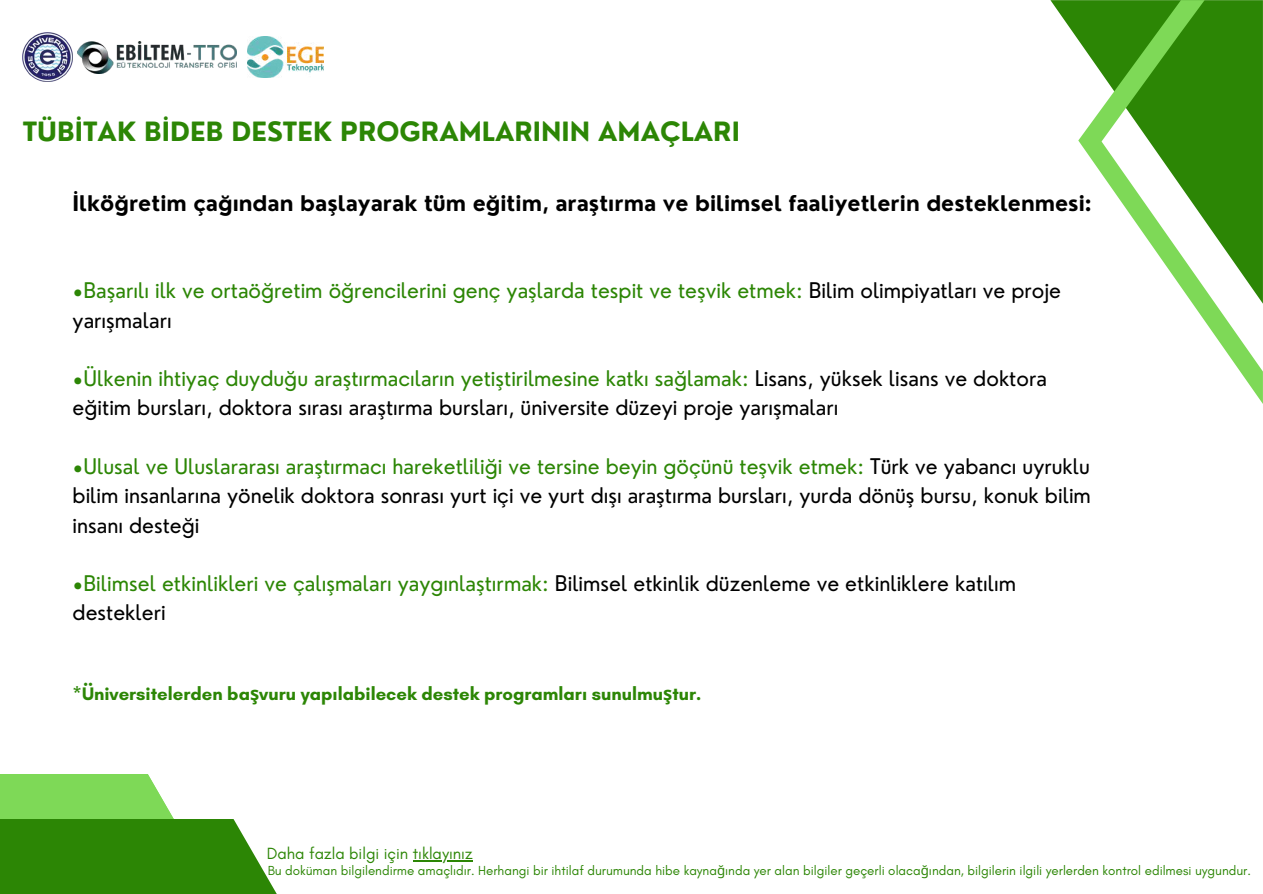
<style>
.page{position:relative;width:1263px;height:894px;background:#fff}
.page>*{position:absolute;margin:0;border:0;box-sizing:border-box;transform-origin:0 0}
.t1{font:700 25.95px "Nourd";color:#2c8605}
.t2{font:21px/29.2px "Nourd";color:#000}
.t3{font:21px/29.2px "Nourd";color:#2c8605}
.t4{font:700 21px "Nourd";color:#000}
.t5{font:700 18.45px "Glacial Indifference";color:#2c8605}
.t6{font:16.5px "Glacial Indifference";color:#2c8605}
.t7{font:13.35px "Glacial Indifference";color:#2c8605}
.s1{color:#000}
.s2{color:#2c8605}
.s3{font-family:"Noto Sans"}
</style>
<div class="page">
<svg style="left:1050px;top:0;width:28px;height:40px"></svg>
<svg style="left:1078px;top:0;width:185px;height:404px"></svg>
<svg style="left:0;top:774px;width:173px;height:44px"></svg>
<svg style="left:0;top:818px;width:276px;height:75px;fill:#2c8605"></svg>
<img style="left:23px;top:32px;width:49px;height:50px">
<img style="left:78px;top:41px;width:159px;height:33px">
<img style="left:247px;top:37px;width:76px;height:40px">
<hr style="left:413px;top:860px;width:59px;height:1px;background:#2c8605">
<p class="t1" style="left:23px;top:115px;width:719px">TÜBİTAK BİDEB DESTEK PROGRAMLARININ AMAÇLARI</p>
<p class="t4" style="left:73px;top:189px;width:1021px">İlköğretim çağından başlayarak tüm eğitim, araştırma ve bilimsel faaliyetlerin desteklenmesi:</p>
<p class="t3" style="left:73px;top:276px;width:990px">•Başarılı ilk ve ortaöğretim öğrencilerini genç yaşlarda tespit ve teşvik etmek: <span class="s1">Bilim olimpiyatları ve proje yarışmaları</span></p>
<p class="t2" style="left:73px;top:363px;width:976px"><span class="s2">•Ülkenin ihtiyaç duyduğu araştırmacıların yetiştirilmesine katkı sağlamak:</span> Lisans, yüksek lisans ve doktora eğitim bursları, doktora sırası araştırma bursları, üniversite düzeyi proje yarışmaları</p>
<p class="t2" style="left:73px;top:451px;width:1020px;text-align:justify"><span class="s2">•Ulusal ve Uluslararası araştırmacı hareketliliği ve tersine beyin göçünü teşvik etmek:</span> Türk ve yabancı uyruklu bilim insanlarına yönelik doktora sonrası yurt içi ve yurt dışı araştırma bursları, yurda dönüş bursu, konuk bilim insanı desteği</p>
<p class="t2" style="left:73px;top:568px;width:945px"><span class="s2">•Bilimsel etkinlikleri ve çalışmaları yaygınlaştırmak:</span> Bilimsel etkinlik düzenleme ve etkinliklere katılım destekleri</p>
<p class="t5" style="left:73px;top:682px;width:630px">*Üniversitelerden ba<span class="s3">ş</span>vuru yapılabilecek destek programları sunulmu<span class="s3">ş</span>tur.</p>
<p class="t6" style="left:267px;top:843px;width:207px">Daha fazla bilgi için tıklayınız</p>
<p class="t7" style="left:268px;top:861px;width:985px">Bu doküman bilgilendirme amaçlıdır. Herhangi bir ihtilaf durumunda hibe kayna<span class="s3">ğ</span>ında yer alan bilgiler geçerli olaca<span class="s3">ğ</span>ından, bilgilerin ilgili yerlerden kontrol edilmesi uygundur.</p>
</div>
